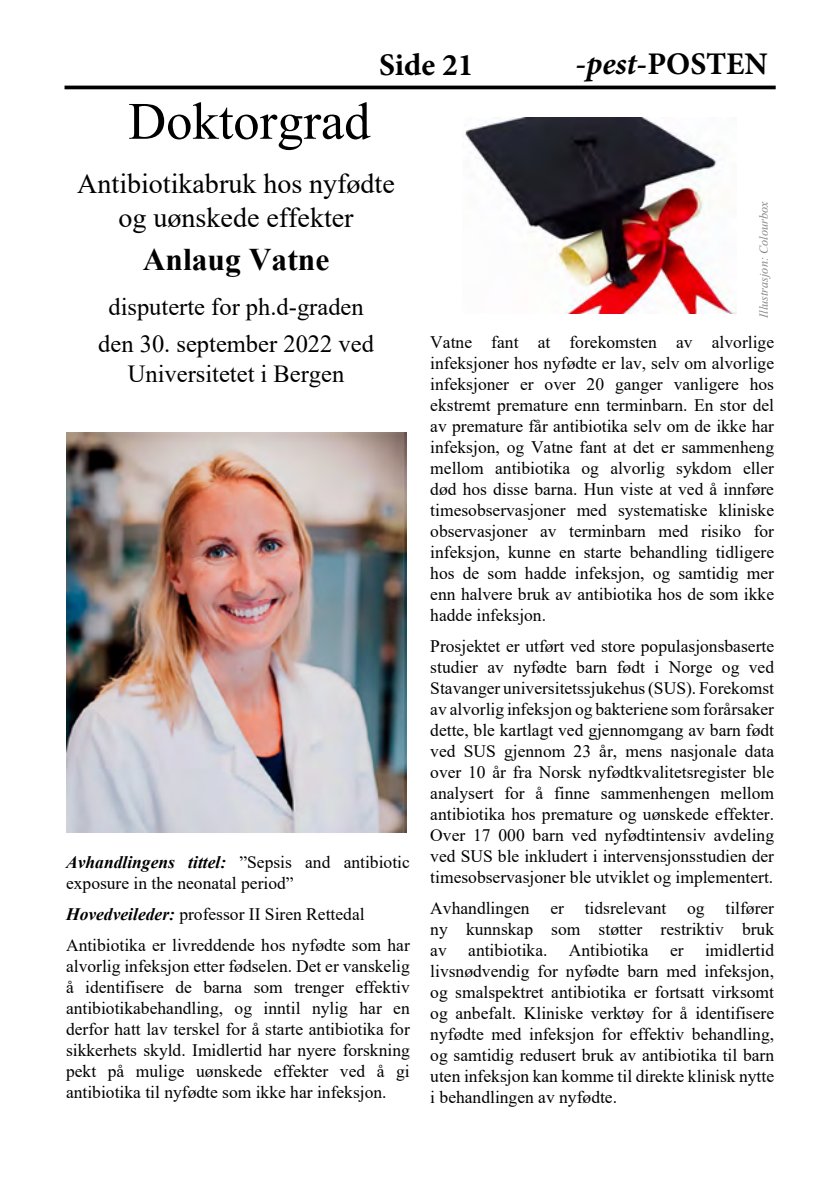
<style>
.page{position:relative;width:839px;height:1181px;background:#fff}
.page>*{position:absolute;margin:0;border:0;box-sizing:border-box;transform-origin:0 0}
.t1{font:52.5px "Times New Roman";color:#000}
.t2{font:700 31.5px "Minion Pro";color:#000}
.t3{font:700 31.5px "Times New Roman";color:#000}
.t4{font:28px/33.6px "Times New Roman";color:#000;text-align:center}
.t5{font:24.5px/37.8px "Times New Roman";color:#000;text-align:center}
.t6{font:17.5px/21px "Times New Roman";color:#000;text-align:justify}
.t7{font:italic 12.25px "Times New Roman";color:#878787}
.s1{font-style:italic}
.s2{font-weight:700;font-style:italic}
</style>
<div class="page">
<hr style="left:64px;top:86px;width:711px;height:3px;background:#000">
<img style="left:462px;top:118px;width:274px;height:195px">
<img style="left:66px;top:433px;width:340px;height:400px">
<h2 class="t2" style="left:379px;top:43px;width:96px">Side 21</h2>
<h2 class="t2" style="left:575px;top:42px;width:194px"><span class="s1">-pest</span>-POSTEN</h2>
<h1 class="t1" style="left:128px;top:84px;width:244px">Doktorgrad</h1>
<h3 class="t4" style="left:77px;top:166px;width:319px">Antibiotikabruk hos nyfødte og uønskede effekter</h3>
<h2 class="t3" style="left:143px;top:236px;width:188px">Anlaug Vatne</h2>
<h3 class="t5" style="left:98px;top:287px;width:277px">disputerte for ph.d-graden den 30. september 2022 ved</h3>
<h3 class="t5" style="left:128px;top:354px;width:218px">Universitetet i Bergen</h3>
<p class="t6" style="left:66px;top:851px;width:345px"><span class="s2">Avhandlingens tittel:</span> ”Sepsis and antibiotic exposure in the neonatal period”</p>
<p class="t6" style="left:66px;top:898px;width:345px;line-height:31px"><span class="s2">Hovedveileder:</span> professor II Siren Rettedal<br>Antibiotika er livreddende hos nyfødte som har</p>
<p class="t6" style="left:66px;top:955px;width:345px">alvorlig infeksjon etter fødselen. Det er vanskelig å identifisere de barna som trenger effektiv antibiotikabehandling, og inntil nylig har en derfor hatt lav terskel for å starte antibiotika for sikkerhets skyld. Imidlertid har nyere forskning pekt på mulige uønskede effekter ved å gi antibiotika til nyfødte som ikke har infeksjon.</p>
<p class="t7" style="left:755px;top:318px;width:118px;rotate:-90deg">Illustrasjon: Colourbox</p>
<p class="t6" style="left:430px;top:331px;width:345px">Vatne fant at forekomsten av alvorlige infeksjoner hos nyfødte er lav, selv om alvorlige infeksjoner er over 20 ganger vanligere hos ekstremt premature enn terminbarn. En stor del av premature får antibiotika selv om de ikke har infeksjon, og Vatne fant at det er sammenheng mellom antibiotika og alvorlig sykdom eller død hos disse barna. Hun viste at ved å innføre timesobservasjoner med systematiske kliniske observasjoner av terminbarn med risiko for infeksjon, kunne en starte behandling tidligere hos de som hadde infeksjon, og samtidig mer enn halvere bruk av antibiotika hos de som ikke hadde infeksjon.</p>
<p class="t6" style="left:430px;top:635px;width:345px">Prosjektet er utført ved store populasjonsbaserte studier av nyfødte barn født i Norge og ved Stavanger universitetssjukehus (SUS). Forekomst av alvorlig infeksjon og bakteriene som forårsaker dette, ble kartlagt ved gjennomgang av barn født ved SUS gjennom 23 år, mens nasjonale data over 10 år fra Norsk nyfødtkvalitetsregister ble analysert for å finne sammenhengen mellom antibiotika hos premature og uønskede effekter.<br>Over 17 000 barn ved nyfødtintensiv avdeling ved SUS ble inkludert i intervensjonsstudien der timesobservasjoner ble utviklet og implementert.</p>
<p class="t6" style="left:430px;top:897px;width:345px">Avhandlingen er tidsrelevant og tilfører ny kunnskap som støtter restriktiv bruk av antibiotika. Antibiotika er imidlertid livsnødvendig for nyfødte barn med infeksjon, og smalspektret antibiotika er fortsatt virksomt og anbefalt. Kliniske verktøy for å identifisere nyfødte med infeksjon for effektiv behandling, og samtidig redusert bruk av antibiotika til barn uten infeksjon kan komme til direkte klinisk nytte i behandlingen av nyfødte.</p>
</div>
